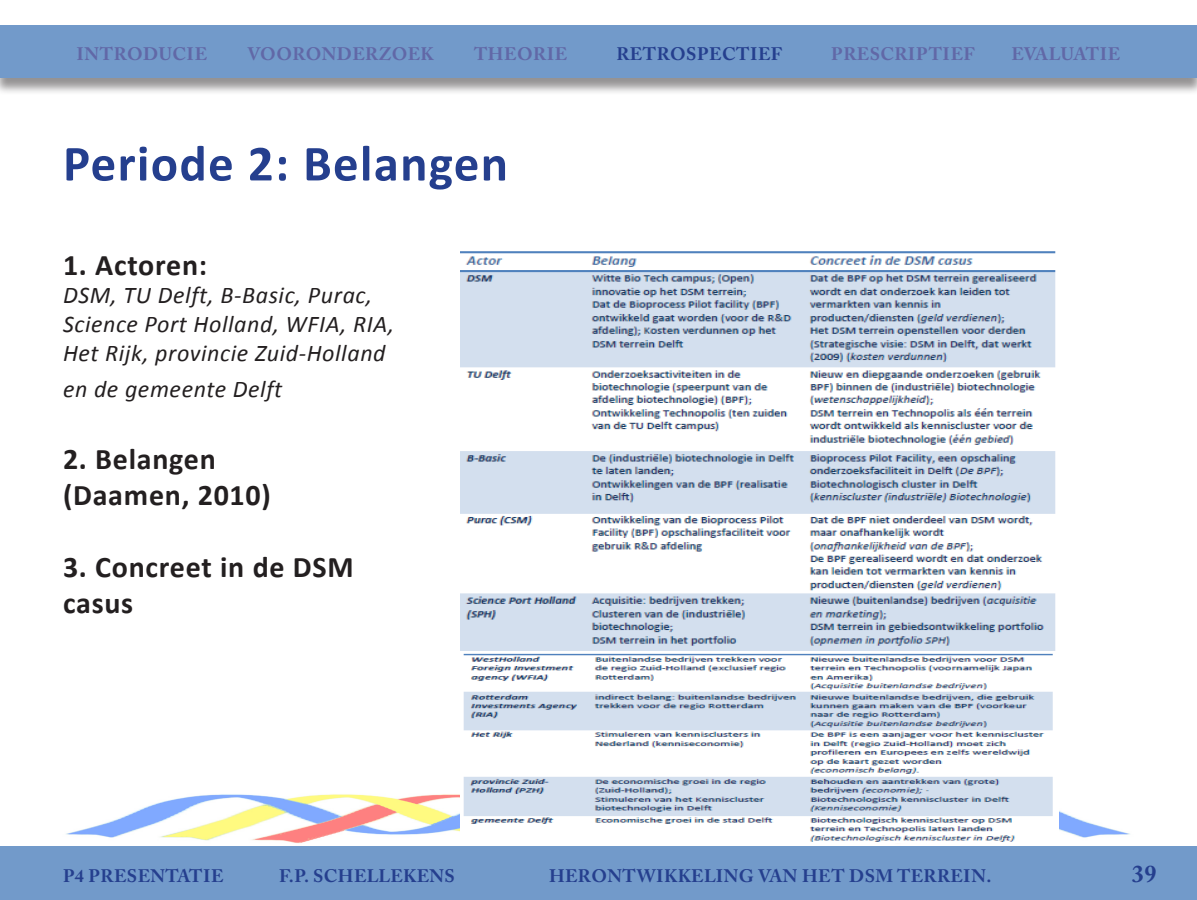
<style>
.page{position:relative;width:1197px;height:900px;background:#fff}
.page>*{position:absolute;margin:0;border:0;box-sizing:border-box;transform-origin:0 0}
.t1{font:700 51px "Calibri";letter-spacing:.025em;color:#253f8e}
.t2{font:700 30px/36px "Calibri";letter-spacing:.025em;color:#231f20}
.t3{font:italic 24px/28.8px "Calibri";letter-spacing:.025em;color:#231f20}
.t4{font:700 24px "Adobe Caslon Pro";color:#253f8e}
.t5{font:700 18px "Adobe Caslon Pro";letter-spacing:.025em;color:#253f8e}
.t6{font:700 18px "Adobe Caslon Pro";letter-spacing:.025em;color:#6168a7}
.t7{font:700 18px "Adobe Caslon Pro";letter-spacing:.005em;color:#6168a7}
</style>
<div class="page">
<div style="left:0;top:26px;width:1197px;height:69px;background:#231f20;opacity:.6"></div>
<div style="left:0;top:26px;width:1197px;height:52px;background:#729aca"></div>
<img style="left:66px;top:794px;width:1064px;height:49px">
<div style="left:0;top:846px;width:1197px;height:54px;background:#729aca"></div>
<img style="left:460px;top:251px;width:598px;height:591px">
<p class="t6" style="left:77px;top:43px;width:132px">INTRODUCIE</p>
<p class="t6" style="left:248px;top:43px;width:188px">VOORONDERZOEK</p>
<p class="t6" style="left:474px;top:43px;width:95px">THEORIE</p>
<p class="t5" style="left:616px;top:43px;width:167px">RETROSPECTIEF</p>
<p class="t6" style="left:831px;top:43px;width:145px">PRESCRIPTIEF</p>
<p class="t7" style="left:1012px;top:43px;width:110px">EVALUATIE</p>
<p class="t1" style="left:63px;top:131px;width:447px">Periode 2: Belangen</p>
<p class="t2" style="left:63px;top:247px;width:146px">1. Actoren:</p>
<p class="t3" style="left:63px;top:280px;width:333px">DSM, TU Delft, B-Basic, Purac,<br>Science Port Holland, WFIA, RIA,<br>Het Rijk, provincie Zuid-Holland</p>
<p class="t3" style="left:63px;top:374px;width:221px">en de gemeente Delft</p>
<p class="t2" style="left:63px;top:441px;width:209px">2. Belangen (Daamen, 2010)</p>
<p class="t2" style="left:63px;top:549px;width:292px">3. Concreet in de DSM casus</p>
<p class="t5" style="left:63px;top:865px;width:162px">P4 PRESENTATIE</p>
<p class="t5" style="left:279px;top:865px;width:177px">F.P. SCHELLEKENS</p>
<p class="t5" style="left:549px;top:865px;width:444px">HERONTWIKKELING VAN HET DSM TERREIN.</p>
<p class="t4" style="left:1132px;top:859px;width:26px">39</p>
</div>
